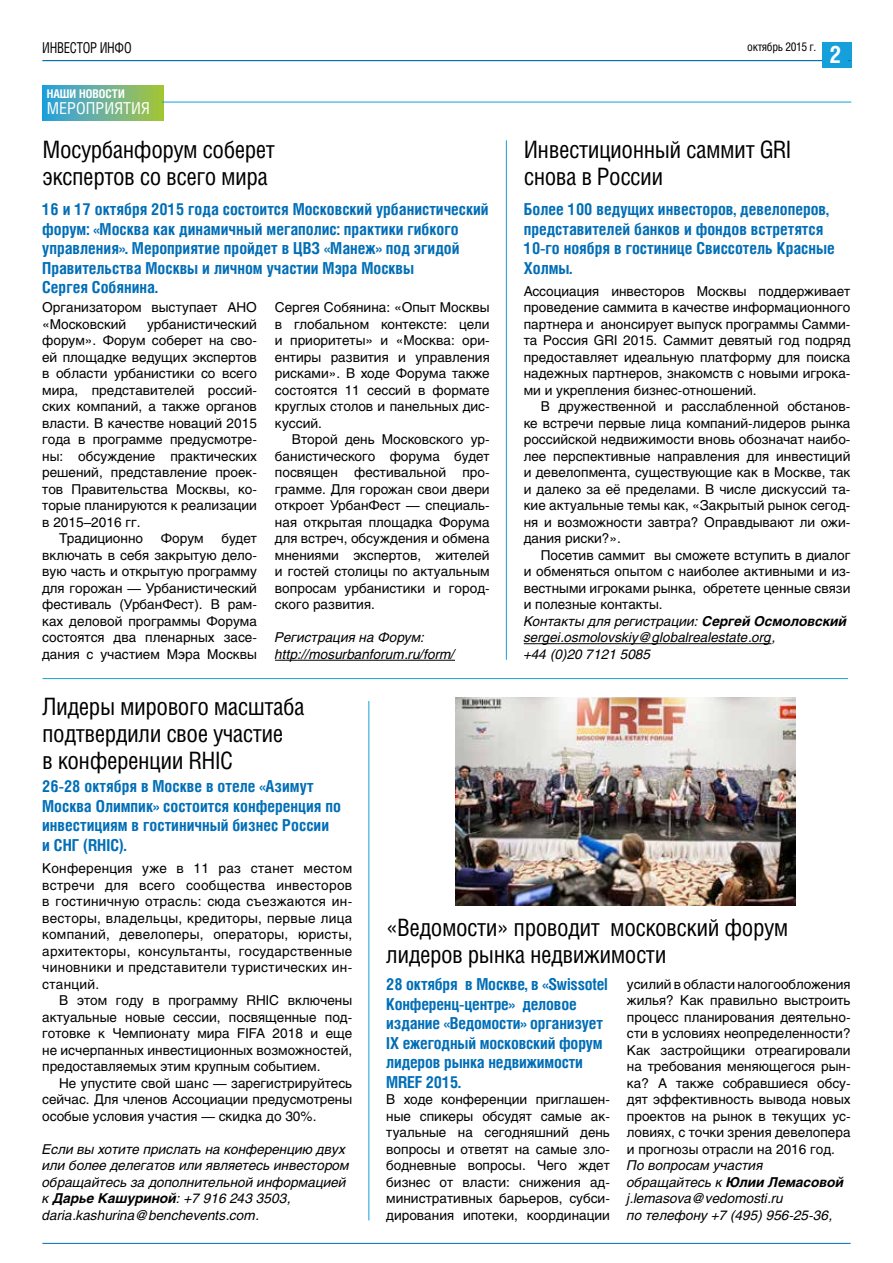
<style>
.page{position:relative;width:893px;height:1263px;background:#fff}
.page>*{position:absolute;margin:0;border:0;box-sizing:border-box;transform-origin:0 0}
.t1{font:24px/27px "Helios Cond";letter-spacing:-.02em;color:#000}
.t2{font:700 24px "Helios Cond";color:#fff}
.t3{font:700 16.5px/19.5px "Helios Cond";color:#006eb7}
.t4{font:16.5px "Helios Cond";color:#fff}
.t5{font:15px "Helios Cond";letter-spacing:-.02em;color:#000;scale:.87 1}
.t6{font:13.5px/16.5px "Helios";color:#000;text-align:justify}
.t7{font:italic 13.5px/16.5px "Helios";color:#000}
.t8{font:12px "Helios Cond";letter-spacing:-.03em;color:#000}
.t9{font:700 12px "Helios Cond";color:#fff}
.s1{font-style:italic}
.s2{font-weight:700;font-style:italic}
.s3{font-weight:700}
</style>
<div class="page">
<div style="left:826px;top:43px;width:25px;height:25px;background:#159fdb"></div>
<hr style="left:42px;top:1243px;width:809px;height:1px;background:#006eb7">
<hr style="left:43px;top:60px;width:808px;height:1px;background:#006eb7">
<div style="left:823px;top:43px;width:25px;height:25px;background:#159fdb"></div>
<svg style="left:43px;top:85px;width:120px;height:36px;background:#6ab293"></svg>
<hr style="left:162px;top:102px;width:689px;height:1px;background:#159fdb">
<hr style="left:43px;top:678px;width:805px;height:1px;background:#159fdb">
<hr style="left:275px;top:660px;width:180px;height:1px;background:#000">
<hr style="left:524px;top:643px;width:247px;height:1px;background:#000">
<img style="left:455px;top:697px;width:340px;height:209px">
<hr style="left:506px;top:140px;width:1px;height:520px;background:#159fdb">
<hr style="left:368px;top:701px;width:1px;height:519px;background:#159fdb">
<p class="t5" style="left:42px;top:39px;width:104px">ИНВЕСТОР ИНФО</p>
<p class="t8" style="left:747px;top:40px;width:71px">октябрь 2015 г.</p>
<h1 class="t2" style="left:829px;top:38px;width:17px">22</h1>
<p class="t9" style="left:47px;top:85px;width:80px">НАШИ НОВОСТИ</p>
<p class="t4" style="left:47px;top:99px;width:104px">МЕРОПРИЯТИЯ</p>
<h1 class="t1" style="left:43px;top:135px;width:234px">Мосурбанфорум соберет экспертов со всего мира</h1>
<h1 class="t1" style="left:524px;top:135px;width:269px">Инвестиционный саммит GRI снова в России</h1>
<p class="t3" style="left:42px;top:200px;width:448px">16 и 17 октября 2015 года состоится Московский урбанистический форум: «Москва как динамичный мегаполис: практики гибкого управления». Мероприятие пройдет в ЦВЗ «Манеж» под эгидой Правительства Москвы и личном участии Мэра Москвы<br>Сергея Собянина.</p>
<p class="t6" style="left:42px;top:299px;width:216px">Организатором выступает АНО «Московский</p>
<p class="t6" style="left:275px;top:299px;width:216px">Сергея Собянина: «Опыт Москвы в глобальном контексте: цели и приоритеты» и «Москва: ори&shy;ентиры развития и управления рисками». В ходе Форума также состоятся 11 сессий в формате круглых столов и панельных дис&shy;куссий.</p>
<p class="t6" style="left:275px;top:431px;width:216px;text-indent:17px">Второй день Московского ур&shy;банистического форума будет посвящен фестивальной про&shy;грамме. Для горожан свои двери откроет УрбанФест — специаль&shy;ная открытая площадка Форума для встреч, обсуждения и обмена мнениями экспертов, жителей и гостей столицы по актуальным вопросам урбанистики и город&shy;ского развития.</p>
<p class="t7" style="left:275px;top:629px;width:182px">Регистрация на Форум: http://mosurbanforum.ru/form/</p>
<p class="t6" style="left:147px;top:315px;width:111px">урбанистический</p>
<p class="t6" style="left:42px;top:332px;width:216px">форум». Форум соберет на сво-</p>
<p class="t6" style="left:42px;top:348px;width:216px">ей площадке ведущих экспертов</p>
<p class="t6" style="left:42px;top:365px;width:216px">в области урбанистики со всего</p>
<p class="t6" style="left:42px;top:381px;width:216px">мира, представителей россий-</p>
<p class="t6" style="left:42px;top:398px;width:216px">ских компаний, а также органов</p>
<p class="t6" style="left:42px;top:414px;width:216px">власти. В качестве новаций 2015</p>
<p class="t6" style="left:42px;top:431px;width:216px">года в программе предусмотре-</p>
<p class="t6" style="left:42px;top:447px;width:216px">ны: обсуждение практических</p>
<p class="t6" style="left:42px;top:464px;width:216px">решений, представление проек-</p>
<p class="t6" style="left:42px;top:480px;width:216px">тов Правительства Москвы, ко-</p>
<p class="t6" style="left:42px;top:497px;width:216px">торые планируются к реализации</p>
<p class="t6" style="left:42px;top:513px;width:100px">в 2015–2016 гг.</p>
<p class="t6" style="left:59px;top:530px;width:85px">Традиционно</p>
<p class="t6" style="left:161px;top:530px;width:44px">Форум</p>
<p class="t6" style="left:42px;top:530px;width:216px;text-indent:179px">будет включать в себя закрытую дело&shy;вую часть и открытую программу для горожан — Урбанистический фестиваль (УрбанФест). В рам&shy;ках деловой программы Форума состоятся два пленарных засе&shy;дания с участием Мэра Москвы</p>
<p class="t3" style="left:524px;top:200px;width:313px">Более 100 ведущих инвесторов, девелоперов, представителей банков и фондов встретятся 10-го ноября в гостинице Свиссотель Красные Холмы.</p>
<p class="t6" style="left:524px;top:282px;width:328px">Ассоциация инвесторов Москвы поддерживает проведение саммита в качестве информационного партнера и анонсирует выпуск программы Самми&shy;та Россия GRI 2015. Саммит девятый год подряд предоставляет идеальную платформу для поиска надежных партнеров, знакомств с новыми игрока&shy;ми и укрепления бизнес-отношений.</p>
<p class="t6" style="left:524px;top:398px;width:328px;text-indent:17px">В дружественной и расслабленной обстанов&shy;ке встречи первые лица компаний-лидеров рынка российской недвижимости вновь обозначат наибо&shy;лее перспективные направления для инвестиций и девелопмента, существующие как в Москве, так и далеко за её пределами. В числе дискуссий та&shy;кие актуальные темы как, «Закрытый рынок сегод&shy;ня и возможности завтра? Оправдывают ли ожи&shy;дания риски?».</p>
<p class="t6" style="left:524px;top:546px;width:328px;text-align:left;text-indent:17px">Посетив саммит вы сможете вступить в диалог и обменяться опытом с наиболее активными и из&shy;вестными игроками рынка, обретете ценные связи и полезные контакты.<br><span class="s1">Контакты для регистрации:</span> <span class="s2">Сергей Осмоловский </span><span class="s1">sergei.osmolovskiy@globalrealestate.org,<br>+44 (0)20 7121 5085</span></p>
<h1 class="t1" style="left:42px;top:692px;width:264px">Лидеры мирового масштаба подтвердили свое участие<br>в конференции RHIC</h1>
<p class="t3" style="left:42px;top:777px;width:300px">26-28 октября в Москве в отеле «Азимут Москва Олимпик» состоится конференция по инвестициям в гостиничный бизнес России и СНГ (RHIC).</p>
<p class="t6" style="left:42px;top:860px;width:312px">Конференция уже в 11 раз станет местом встречи для всего сообщества инвесторов в гостиничную отрасль: сюда съезжаются ин&shy;весторы, владельцы, кредиторы, первые лица компаний, девелоперы, операторы, юристы, архитекторы, консультанты, государственные чиновники и представители туристических ин&shy;станций.</p>
<p class="t6" style="left:42px;top:992px;width:312px;text-indent:17px">В этом году в программу RHIC включены актуальные новые сессии, посвященные под&shy;готовке к Чемпионату мира FIFA 2018 и еще не исчерпанных инвестиционных возможностей, предоставляемых этим крупным событием.</p>
<p class="t6" style="left:42px;top:1074px;width:312px;text-indent:17px">Не упустите свой шанс — зарегистрируйтесь сейчас. Для членов Ассоциации предусмотрены особые условия участия — скидка до 30%.</p>
<p class="t7" style="left:42px;top:1140px;width:309px">Если вы хотите прислать на конференцию двух или более делегатов или являетесь инвестором обращайтесь за дополнительной информацией к <span class="s3">Дарье Кашуриной</span>: +7 916 243 3503, daria.kashurina@benchevents.com.</p>
<h1 class="t1" style="left:386px;top:914px;width:404px">«Ведомости» проводит московский форум лидеров рынка недвижимости</h1>
<p class="t3" style="left:386px;top:974px;width:223px">28 октября в Москве, в «Swissotel<br>Конференц-центре» деловое издание «Ведомости» организует<br>IX ежегодный московский форум лидеров рынка недвижимости<br>MREF 2015.</p>
<p class="t6" style="left:386px;top:1091px;width:225px">В ходе конференции приглашен&shy;ные спикеры обсудят самые ак&shy;туальные на сегодняшний день вопросы и ответят на самые зло&shy;бодневные вопросы. Чего ждет бизнес от власти: снижения ад&shy;министративных барьеров, субси&shy;дирования ипотеки, координации</p>
<p class="t6" style="left:627px;top:975px;width:225px">усилий в области налогообложения жилья? Как правильно выстроить процесс планирования деятельно&shy;сти в условиях неопределенности?<br>Как застройщики отреагировали на требования меняющегося рын&shy;ка? А также собравшиеся обсу&shy;дят эффективность вывода новых проектов на рынок в текущих ус&shy;ловиях, с точки зрения девелопера и прогнозы отрасли на 2016 год.</p>
<p class="t7" style="left:627px;top:1157px;width:218px">По вопросам участия обращайтесь к <span class="s3">Юлии Лемасовой </span>j.lemasova@vedomosti.ru<br>по телефону +7 (495) 956-25-36,</p>
</div>
